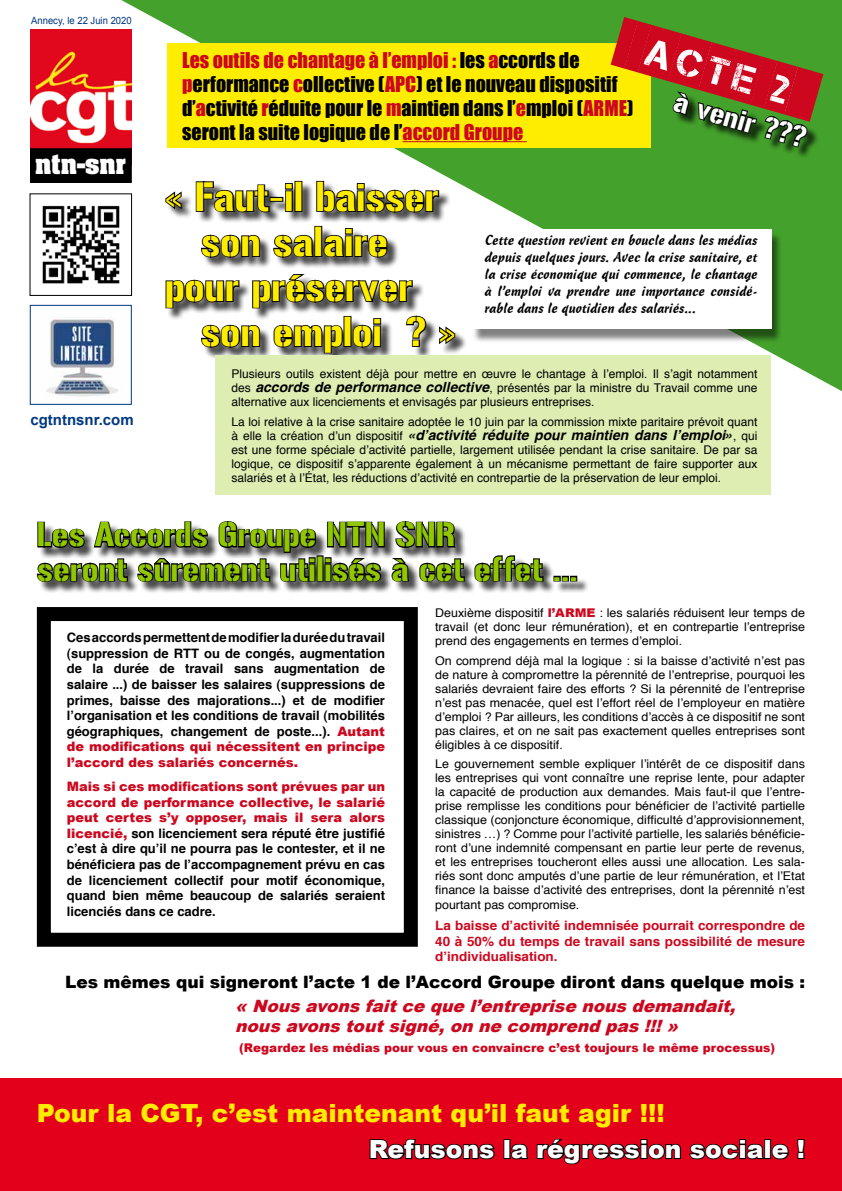
<style>
.page{position:relative;width:842px;height:1191px;background:#fff}
.page>*{position:absolute;margin:0;border:0;box-sizing:border-box;transform-origin:0 0}
.t1{font:48px "Take Cover";color:#cd071e}
.t2{font:36px "Gunplay";color:#ffed00}
.t3{font:30px/34px "Gunplay";color:#91c700}
.t4{font:26px "Gunplay";color:#fff}
.t5{font:900 25px "Arial";color:#ffed00}
.t6{font:900 25px "Arial";color:#fff}
.t7{font:700 24px "Aachen";color:#fff}
.t8{font:20px/24px "Impact";color:#000}
.t9{font:italic 900 17px/20.4px "Arial";color:#cd071e}
.t10{font:900 17px "Arial";color:#000}
.t11{font:700 15px "Arial";color:#003882}
.t12{font:14px/16.8px "Cascade Script";color:#000;text-align:justify}
.t13{font:italic 700 14px "Helvetica";color:#000}
.t14{font:700 13px/15.6px "Helvetica";color:#000;text-align:justify}
.t15{font:900 13px/15.6px "Arial";color:#cd071e}
.t16{font:700 13px/15.6px "Helvetica";color:#cd071e;text-align:justify;scale:1.04 1}
.t17{font:12px/14px "Helvetica";color:#000;text-align:justify;scale:1.04 1}
.t18{font:12px/14px "Helvetica";color:#000;text-align:justify}
.t19{font:900 12px "Arial";color:#cd071e}
.t20{font:10px "Arial";color:#003882;scale:.95 1}
.s1{color:#cd071e}
.s2{font-weight:700;font-style:italic;font-size:14px}
.s3{font-weight:400;font-style:normal;font-size:12px}
.s4{font-family:"Arial";font-weight:900;color:#cd071e}
</style>
<div class="page">
<svg style="left:121px;top:0;width:721px;height:391px;fill:#44a12b"></svg>
<div style="left:167px;top:43px;width:484px;height:105px;background:#ffed00"></div>
<div style="left:0;top:1079px;width:842px;height:112px;background:#e2001a"></div>
<div style="left:472px;top:232px;width:310px;height:111px;background:#000;opacity:.5"></div>
<div style="left:472px;top:230px;width:299px;height:99px;background:#fff"></div>
<img style="left:30px;top:29px;width:102px;height:119px">
<div style="left:31px;top:149px;width:100px;height:33px;background:#000"></div>
<div style="left:30px;top:148px;width:102px;height:35px;border:1px solid #000"></div>
<div style="left:167px;top:182px;width:300px;height:184px;background:#000;opacity:.75"></div>
<svg style="left:164px;top:191px;width:19px;height:20px"></svg>
<svg style="left:195px;top:180px;width:76px;height:34px"></svg>
<div style="left:270px;top:197px;width:13px;height:5px;border:2px solid #000"></div>
<svg style="left:284px;top:182px;width:10px;height:31px"></svg>
<div style="left:294px;top:181px;width:8px;height:31px;border:2px solid #000"></div>
<svg style="left:315px;top:180px;width:125px;height:33px"></svg>
<svg style="left:200px;top:234px;width:61px;height:24px"></svg>
<svg style="left:272px;top:234px;width:44px;height:24px"></svg>
<div style="left:314px;top:226px;width:8px;height:31px;border:2px solid #000"></div>
<svg style="left:323px;top:227px;width:65px;height:31px"></svg>
<svg style="left:165px;top:279px;width:75px;height:30px;background:#606060"></svg>
<svg style="left:251px;top:273px;width:163px;height:36px"></svg>
<svg style="left:200px;top:324px;width:61px;height:24px"></svg>
<svg style="left:273px;top:323px;width:71px;height:31px;background:#656565"></svg>
<div style="left:343px;top:316px;width:8px;height:31px;border:2px solid #000"></div>
<svg style="left:352px;top:317px;width:30px;height:31px"></svg>
<svg style="left:405px;top:315px;width:23px;height:33px"></svg>
<svg style="left:437px;top:324px;width:19px;height:22px"></svg>
<img style="left:42px;top:196px;width:88px;height:98px">
<div style="left:30px;top:194px;width:102px;height:102px;border:1px solid #000"></div>
<svg style="left:369px;top:1138px;width:126px;height:22px"></svg>
<div style="left:503px;top:1139px;width:7px;height:20px;border:2px solid #000"></div>
<svg style="left:509px;top:1142px;width:20px;height:18px"></svg>
<svg style="left:536px;top:1138px;width:145px;height:27px"></svg>
<svg style="left:689px;top:1139px;width:116px;height:21px"></svg>
<img style="left:47px;top:307px;width:83px;height:90px">
<div style="left:30px;top:305px;width:102px;height:100px;border:1px solid #003882"></div>
<div style="left:674px;top:93px;width:145px;height:66px;background:#000;opacity:.75"></div>
<svg style="left:614px;top:19px;width:204px;height:130px"></svg>
<hr style="left:403px;top:141px;width:124px;height:1px;background:#cd071e">
<div style="left:216px;top:355px;width:555px;height:140px;background:#deeeb3"></div>
<div style="left:39px;top:523px;width:550px;height:71px;background:#000;opacity:.75"></div>
<svg style="left:36px;top:521px;width:281px;height:62px"></svg>
<div style="left:317px;top:555px;width:7px;height:26px;border:2px solid #000"></div>
<svg style="left:324px;top:521px;width:142px;height:62px"></svg>
<svg style="left:473px;top:554px;width:71px;height:29px"></svg>
<div style="left:553px;top:576px;width:8px;height:5px;border:2px solid #000"></div>
<svg style="left:562px;top:576px;width:15px;height:5px"></svg>
<div style="left:37px;top:607px;width:381px;height:339px;border:14px solid #000"></div>
<p class="t20" style="left:31px;top:14px;width:107px">Annecy, le 22 Juin 2020</p>
<h3 class="t7" style="left:35px;top:146px;width:93px">NTN-SNR</h3>
<h1 class="t1" style="left:651px;top:25px;width:154px;rotate:16deg">Acte 2</h1>
<h3 class="t8" style="left:182px;top:47px;width:453px"><span class="s1">Les outils de chantage à l’emploi :</span> les <span class="s1">a</span>ccords de <span class="s1">p</span>erformance <span class="s1">c</span>ollective (<span class="s1">APC</span>) et le nouveau dispositif d’<span class="s1">a</span>ctivité <span class="s1">r</span>éduite pour le <span class="s1">m</span>aintien dans l’<span class="s1">e</span>mploi (<span class="s1">ARME</span>) seront la suite logique de l’<span class="s1">accord Groupe</span></h3>
<h3 class="t4" style="left:679px;top:86px;width:138px;rotate:16deg">à venir ???</h3>
<h2 class="t2" style="left:165px;top:176px;width:276px">« Faut-il baisser</h2>
<h2 class="t2" style="left:201px;top:221px;width:189px">son salaire</h2>
<h2 class="t2" style="left:165px;top:266px;width:249px">pour préserver</h2>
<h2 class="t2" style="left:201px;top:311px;width:257px">son emploi ? »</h2>
<p class="t12" style="left:485px;top:232px;width:274px">Cette question revient en boucle dans les médias depuis quelques jours. Avec la crise sanitaire, et la crise économique qui commence, le chantage à l’emploi va prendre une importance considé&shy;rable dans le quotidien des salariés...</p>
<p class="t18" style="left:232px;top:367px;width:527px">Plusieurs outils existent déjà pour mettre en œuvre le chantage à l’emploi. Il s’agit notamment des <span class="s2">accords de performance collective</span>, présentés par la ministre du Travail comme une alternative aux licenciements et envisagés par plusieurs entreprises.</p>
<p class="t18" style="left:232px;top:415px;width:527px">La loi relative à la crise sanitaire adoptée le 10 juin par la commission mixte paritaire prévoit quant</p>
<p class="t13" style="left:232px;top:423px;width:527px"><span class="s3">à elle la création d’un dispositif</span> «d’activité réduite pour maintien dans l’emploi»<span class="s3">, qui</span></p>
<p class="t18" style="left:232px;top:443px;width:527px">est une forme spéciale d’activité partielle, largement utilisée pendant la crise sanitaire. De par sa logique, ce dispositif s’apparente également à un mécanisme permettant de faire supporter aux salariés et à l’État, les réductions d’activité en contrepartie de la préservation de leur emploi.</p>
<h3 class="t3" style="left:37px;top:518px;width:542px">Les Accords Groupe NTN SNR<br>seront sûrement utilisés à cet effet ...</h3>
<p class="t11" style="left:30px;top:410px;width:105px">cgtntnsnr.com</p>
<p class="t14" style="left:67px;top:630px;width:320px">Ces accords permettent de modifier la durée du travail (suppression de RTT ou de congés, augmentation de la durée de travail sans augmentation de salaire ...) de baisser les salaires (suppressions de primes, baisse des majorations...) et de modifier l’organisation et les conditions de travail (mobilités géographiques, changement de poste...). <span class="s4">Autant</span></p>
<p class="t15" style="left:67px;top:738px;width:320px">de modifications qui nécessitent en principe l’accord des salariés concernés.</p>
<p class="t15" style="left:67px;top:778px;width:320px;text-align:justify">Mais si ces modifications sont prévues par un accord de performance collective, le salarié peut certes s’y opposer, mais il sera alors</p>
<p class="t14" style="left:67px;top:825px;width:320px"><span class="s4">licencié,</span> son licenciement sera réputé être justifié c’est à dire qu’il ne pourra pas le contester, et il ne bénéficiera pas de l’accompagnement prévu en cas de licenciement collectif pour motif économique, quand bien même beaucoup de salariés seraient licenciés dans ce cadre.</p>
<p class="t17" style="left:435px;top:606px;width:357px">Deuxième dispositif <span class="s4">l’ARME</span> : les salariés réduisent leur temps de travail (et donc leur rémunération), et en contrepartie l’entreprise prend des engagements en termes d’emploi.</p>
<p class="t17" style="left:435px;top:654px;width:357px">On comprend déjà mal la logique : si la baisse d’activité n’est pas de nature à compromettre la pérennité de l’entreprise, pourquoi les salariés devraient faire des efforts ? Si la pérennité de l’entreprise n’est pas menacée, quel est l’effort réel de l’employeur en matière d’emploi ? Par ailleurs, les conditions d’accès à ce dispositif ne sont pas claires, et on ne sait pas exactement quelles entreprises sont éligibles à ce dispositif.</p>
<p class="t17" style="left:435px;top:757px;width:357px">Le gouvernement semble expliquer l’intérêt de ce dispositif dans les entreprises qui vont connaître une reprise lente, pour adapter la capacité de production aux demandes. Mais faut-il que l’entre&shy;prise remplisse les conditions pour bénéficier de l’activité partielle classique (conjoncture économique, difficulté d’approvisionnement, sinistres …) ? Comme pour l’activité partielle, les salariés bénéficie&shy;ront d’une indemnité compensant en partie leur perte de revenus, et les entreprises toucheront elles aussi une allocation. Les sala&shy;riés sont donc amputés d’une partie de leur rémunération, et l’Etat finance la baisse d’activité des entreprises, dont la pérennité n’est pourtant pas compromise.</p>
<p class="t16" style="left:435px;top:918px;width:357px">La baisse d’activité indemnisée pourrait correspondre de 40 à 50% du temps de travail sans possibilité de mesure d’individualisation.</p>
<h3 class="t10" style="left:65px;top:970px;width:741px">Les mêmes qui signeront l’acte 1 de l’Accord Groupe diront dans quelque mois :</h3>
<h3 class="t9" style="left:235px;top:994px;width:508px">«Nousavonsfaitcequel’entreprisenousdemandait, nousavonstoutsigné,onnecomprendpas !!!»</h3>
<p class="t19" style="left:239px;top:1039px;width:537px">(Regardez les médias pour vous en convaincre c’est toujours le même processus)</p>
<h3 class="t5" style="left:37px;top:1095px;width:629px">Pour la CGT, c’est maintenant qu’il faut agir !!!</h3>
<h3 class="t6" style="left:369px;top:1131px;width:438px">Refusons la régression sociale !</h3>
</div>
